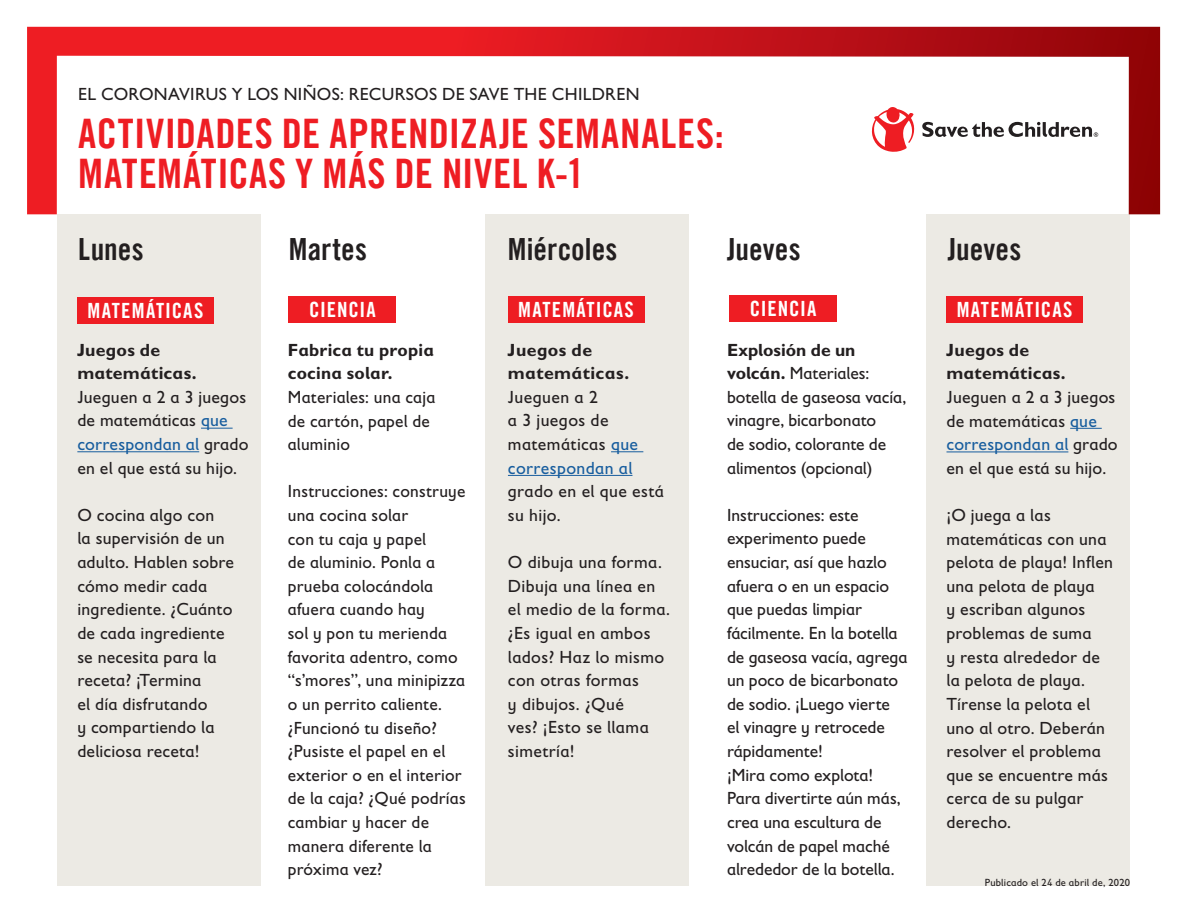
<style>
.page{position:relative;width:1188px;height:918px;background:#fff}
.page>*{position:absolute;margin:0;border:0;box-sizing:border-box;transform-origin:0 0}
.t1{font:40.8px/40.8px "Trade Gothic LT Com Bd Cn 20";letter-spacing:.015em;color:#ee1d23}
.t2{font:30.6px "Trade Gothic LT Com Bd Cn 20";letter-spacing:.005em;color:#231f20}
.t3{font:21px "Trade Gothic LT Com Bd Cn 20";letter-spacing:.05em;color:#fff}
.t4{font:17.7px/23.5px "Gill Sans Infant Std";letter-spacing:.01em;color:#231f20}
.t5{font:700 17.7px/23.5px "Gill Sans Infant Std";letter-spacing:.015em;color:#231f20}
.t6{font:10.5px "Gill Sans Infant Std";letter-spacing:.02em;color:#231f20}
.s1{color:#175d9e}
.s2{font-weight:700}
</style>
<div class="page">
<div style="left:58px;top:214px;width:203px;height:672px;background:#eceae4"></div>
<div style="left:485px;top:214px;width:204px;height:672px;background:#eceae4"></div>
<div style="left:926px;top:214px;width:203px;height:672px;background:#eceae4"></div>
<svg style="left:27px;top:27px;width:1133px;height:187px"></svg>
<hr style="left:201px;top:428px;width:32px;height:1px;background:#175d9e">
<hr style="left:77px;top:451px;width:122px;height:1px;background:#175d9e">
<hr style="left:611px;top:451px;width:32px;height:1px;background:#175d9e">
<hr style="left:508px;top:475px;width:124px;height:1px;background:#175d9e">
<svg style="left:872px;top:107px;width:44px;height:45px"></svg>
<svg style="left:922px;top:122px;width:176px;height:15px"></svg>
<hr style="left:1070px;top:428px;width:32px;height:1px;background:#175d9e">
<hr style="left:946px;top:451px;width:122px;height:1px;background:#175d9e">
<div style="left:77px;top:297px;width:137px;height:27px;background:#ee1d23"></div>
<div style="left:288px;top:296px;width:108px;height:27px;background:#ee1d23"></div>
<div style="left:729px;top:295px;width:108px;height:27px;background:#ee1d23"></div>
<div style="left:508px;top:296px;width:136px;height:27px;background:#ee1d23"></div>
<div style="left:946px;top:296px;width:137px;height:27px;background:#ee1d23"></div>
<p class="t4" style="left:78px;top:82px;width:563px">EL CORONAVIRUS Y LOS NIÑOS: RECURSOS DE SAVE THE CHILDREN</p>
<h1 class="t1" style="left:78px;top:112px;width:647px">ACTIVIDADES DE APRENDIZAJE SEMANALES:<br>MATEMÁTICAS Y MÁS DE NIVEL K-1</h1>
<h2 class="t2" style="left:78px;top:231px;width:67px">Lunes</h2>
<h2 class="t2" style="left:289px;top:231px;width:80px">Martes</h2>
<h2 class="t2" style="left:508px;top:231px;width:111px">Miércoles</h2>
<h2 class="t2" style="left:727px;top:231px;width:75px">Jueves</h2>
<h2 class="t2" style="left:948px;top:231px;width:75px">Jueves</h2>
<p class="t3" style="left:88px;top:298px;width:117px">MATEMÁTICAS</p>
<p class="t3" style="left:309px;top:297px;width:68px">CIENCIA</p>
<p class="t3" style="left:518px;top:297px;width:117px">MATEMÁTICAS</p>
<p class="t3" style="left:750px;top:296px;width:68px">CIENCIA</p>
<p class="t3" style="left:957px;top:297px;width:117px">MATEMÁTICAS</p>
<p class="t5" style="left:77px;top:338px;width:121px">Juegos de matemáticas.</p>
<p class="t4" style="left:77px;top:385px;width:173px">Jueguen a 2 a 3 juegos de matemáticas <span class="s1">que correspondan al</span> grado en el que está su hijo.</p>
<p class="t4" style="left:77px;top:503px;width:158px">O cocina algo con<br>la supervisión de un adulto. Hablen sobre cómo medir cada ingrediente. ¿Cuánto de cada ingrediente se necesita para la receta? ¡Termina<br>el día disfrutando<br>y compartiendo la deliciosa receta!</p>
<p class="t5" style="left:288px;top:338px;width:148px">Fabrica tu propia cocina solar.</p>
<p class="t4" style="left:288px;top:385px;width:149px">Materiales: una caja de cartón, papel de aluminio</p>
<p class="t4" style="left:288px;top:480px;width:180px">Instrucciones: construye una cocina solar<br>con tu caja y papel<br>de aluminio. Ponla a prueba colocándola afuera cuando hay<br>sol y pon tu merienda favorita adentro, como “s’mores”, una minipizza o un perrito caliente. ¿Funcionó tu diseño? ¿Pusiste el papel en el exterior o en el interior de la caja? ¿Qué podrías cambiar y hacer de manera diferente la próxima vez?</p>
<p class="t5" style="left:508px;top:338px;width:123px">Juegos de matemáticas.</p>
<p class="t4" style="left:508px;top:385px;width:132px">Jueguen a 2<br>a 3 juegos de matemáticas <span class="s1">que correspondan al</span></p>
<p class="t4" style="left:508px;top:479px;width:158px">grado en el que está su hijo.</p>
<p class="t4" style="left:508px;top:550px;width:164px">O dibuja una forma.<br>Dibuja una línea en el medio de la forma. ¿Es igual en ambos lados? Haz lo mismo con otras formas<br>y dibujos. ¿Qué<br>ves? ¡Esto se llama simetría!</p>
<p class="t4" style="left:727px;top:338px;width:181px"><span class="s2">Explosión de un volcán.</span> Materiales: botella de gaseosa vacía, vinagre, bicarbonato<br>de sodio, colorante de alimentos (opcional)</p>
<p class="t4" style="left:727px;top:503px;width:182px">Instrucciones: este experimento puede ensuciar, así que hazlo afuera o en un espacio que puedas limpiar fácilmente. En la botella de gaseosa vacía, agrega un poco de bicarbonato de sodio. ¡Luego vierte<br>el vinagre y retrocede rápidamente!<br>¡Mira como explota!<br>Para divertirte aún más, crea una escultura de volcán de papel maché alrededor de la botella.</p>
<p class="t5" style="left:946px;top:338px;width:121px">Juegos de matemáticas.</p>
<p class="t4" style="left:946px;top:385px;width:173px">Jueguen a 2 a 3 juegos de matemáticas <span class="s1">que correspondan al</span> grado en el que está su hijo.</p>
<p class="t4" style="left:946px;top:503px;width:168px">¡O juega a las matemáticas con una pelota de playa! Inflen una pelota de playa<br>y escriban algunos problemas de suma<br>y resta alrededor de la pelota de playa.<br>Tírense la pelota el uno al otro. Deberán resolver el problema que se encuentre más cerca de su pulgar derecho.</p>
<p class="t6" style="left:985px;top:876px;width:147px">Publicado el 24 de abril de, 2020</p>
</div>
